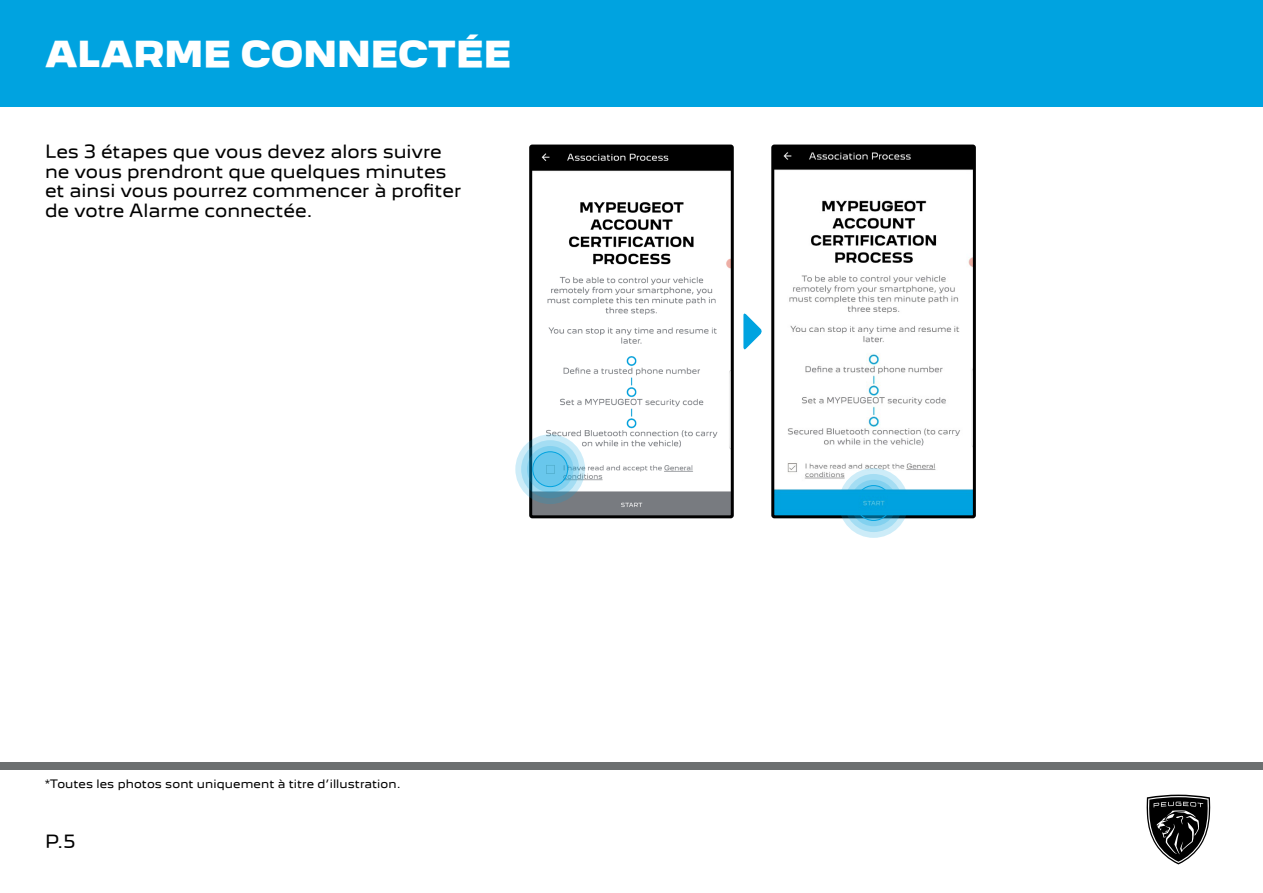
<style>
.page{position:relative;width:1263px;height:893px;background:#fff}
.page>*{position:absolute;margin:0;border:0;box-sizing:border-box;transform-origin:0 0}
.t1{font:900 33px "Peugeot New";color:#fff}
.t2{font:16.5px/19.8px "Peugeot New";color:#000}
.t3{font:10.5px "Peugeot New";letter-spacing:.01em;color:#000}
</style>
<div class="page">
<div style="left:0;top:762px;width:1263px;height:7px;background:#6c6f70"></div>
<div style="left:0;top:0;width:1263px;height:107px;background:#00a3e0"></div>
<svg style="left:1146px;top:795px;width:64px;height:69px"></svg>
<img style="left:533px;top:149px;width:197px;height:365px">
<div style="left:529px;top:145px;width:205px;height:373px;border:3px solid #000;border-radius:2px"></div>
<img style="left:775px;top:149px;width:197px;height:365px">
<div style="left:771px;top:145px;width:205px;height:373px;border:3px solid #000;border-radius:2px"></div>
<svg style="left:743px;top:313px;width:19px;height:37px"></svg>
<svg style="left:515px;top:434px;width:70px;height:70px"></svg>
<svg style="left:521px;top:440px;width:58px;height:58px"></svg>
<svg style="left:527px;top:446px;width:46px;height:46px"></svg>
<svg style="left:533px;top:452px;width:35px;height:35px"></svg>
<div style="left:532px;top:451px;width:36px;height:36px;border:1px solid #00a3e0;border-radius:50%"></div>
<svg style="left:839px;top:468px;width:69px;height:70px"></svg>
<svg style="left:844px;top:474px;width:59px;height:58px"></svg>
<svg style="left:850px;top:480px;width:47px;height:46px"></svg>
<svg style="left:856px;top:486px;width:35px;height:34px"></svg>
<div style="left:856px;top:485px;width:35px;height:36px;border:1px solid #00a3e0;border-radius:50%"></div>
<h1 class="t1" style="left:45px;top:27px;width:468px">ALARME CONNECTÉE</h1>
<p class="t2" style="left:45px;top:140px;width:418px">Les 3 étapes que vous devez alors suivre ne vous prendront que quelques minutes et ainsi vous pourrez commencer à profiter de votre Alarme connectée.</p>
<p class="t3" style="left:45px;top:776px;width:357px">*Toutes les photos sont uniquement à titre d’illustration.</p>
<p class="t2" style="left:45px;top:830px;width:32px">P.5</p>
</div>
